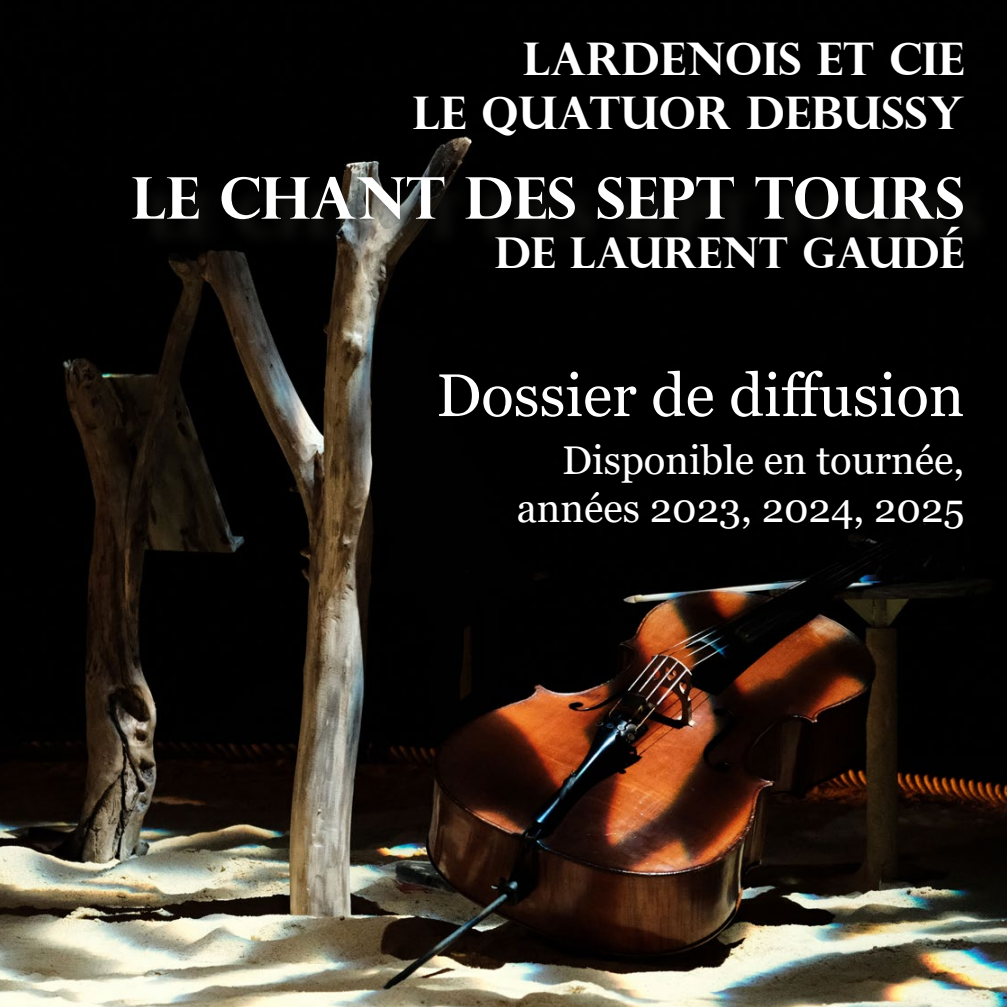
<style>
.page{position:relative;width:1007px;height:1007px;background:#fff}
.page>*{position:absolute;margin:0;border:0;box-sizing:border-box;transform-origin:0 0}
.t1{font:60px "Georgia";color:#fff}
.t2{font:700 57.5px "Perpetua Titling";color:#fff}
.t3{font:700 45px/54px "Perpetua Titling";color:#fff;text-align:right}
.t4{font:700 42.5px "Perpetua Titling";color:#fff}
.t5{font:40px "Georgia";color:#fff}
</style>
<div class="page">
<img style="left:0;top:0;width:1006px;height:1006px">
<div style="left:138px;top:181px;width:855px;height:69px;background:#1d1d1b;opacity:.75"></div>
<p class="t3" style="left:413px;top:31px;width:553px">LARDENOIS ET CIE<br>LE QUATUOR DEBUSSY</p>
<p class="t2" style="left:131px;top:162px;width:834px">LE CHANT DES SEPT TOURS</p>
<p class="t4" style="left:495px;top:226px;width:471px">DE LAURENT GAUDÉ</p>
<p class="t1" style="left:436px;top:359px;width:529px">Dossier de diffusion</p>
<p class="t5" style="left:562px;top:436px;width:403px">Disponible en tournée,</p>
<p class="t5" style="left:516px;top:484px;width:449px">années 2023, 2024, 2025</p>
</div>
